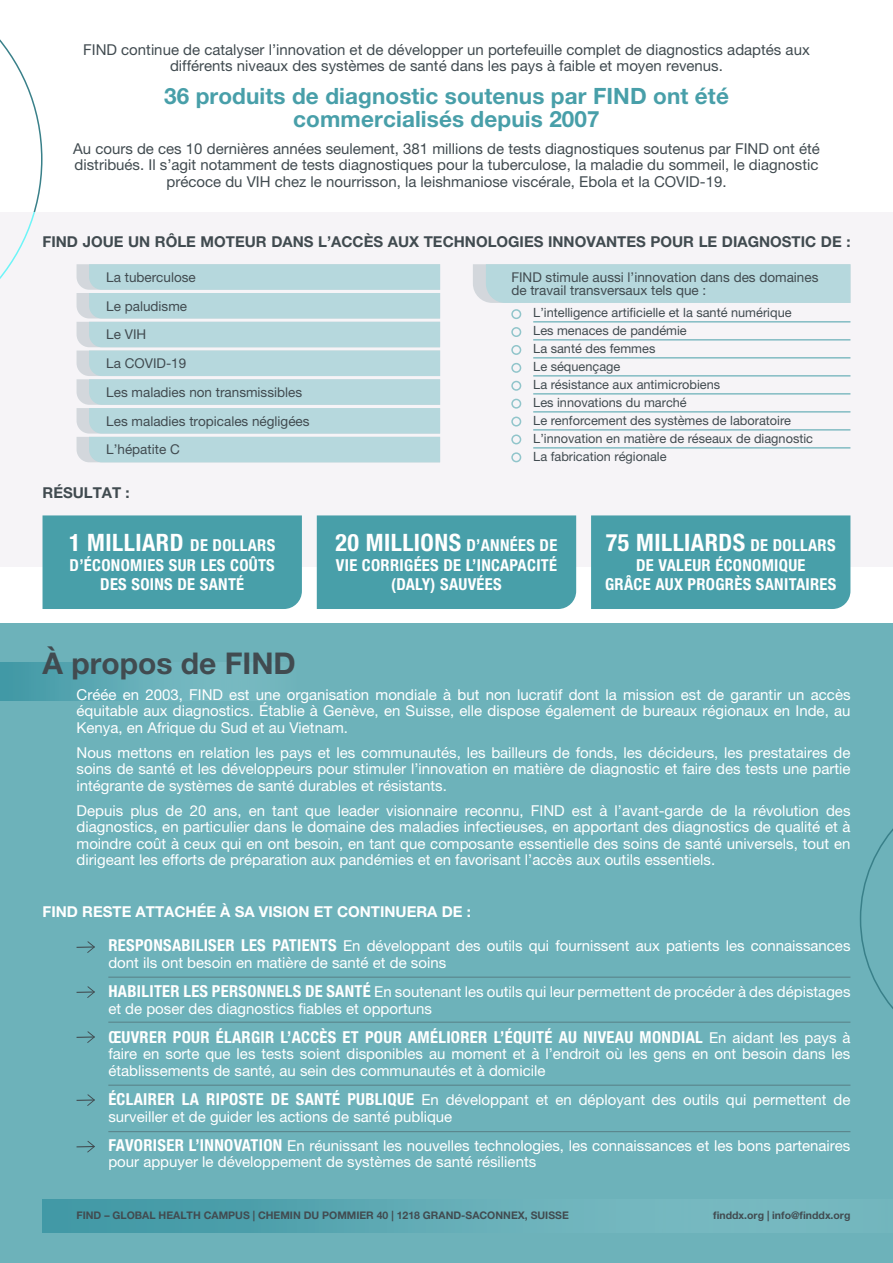
<style>
.page{position:relative;width:893px;height:1263px;background:#fff}
.page>*{position:absolute;margin:0;border:0;box-sizing:border-box;transform-origin:0 0}
.t1{font:700 30px "Helvetica Neue LT Pro";color:#414b50}
.BODY_10{font:700 condensed 24px "Helvetica Neue LT Pro";letter-spacing:.02em;color:#fff}
.t2{font:700 22.5px/22.5px "Helvetica Neue LT Pro";letter-spacing:.005em;color:#489fa9;text-align:center}
.BODY_10-2{font:700 condensed 16.5px/19.5px "Helvetica Neue LT Pro";letter-spacing:.02em;color:#fff;text-align:center}
.BODY_10-3{font:15px/16.5px "Helvetica Neue LT Pro";color:#fff}
.BODY_10-4{font:15px/16.5px "Helvetica Neue LT Pro";color:#414b50;text-align:center}
.t3{font:700 15px "Helvetica Neue LT Pro";color:#414b50}
.t4{font:700 15px "Helvetica Neue LT Pro";color:#fff}
.BODY_10-5{font:13.5px/13.5px "Helvetica Neue LT Pro";color:#414b50}
.BODY_10-6{font:12.75px "Helvetica Neue LT Pro";color:#414b50}
.BODY_10-7{font:700 10.5px "Helvetica Neue LT Pro";color:#414b50}
.s1{font-size:16.5px}
.s2{font-weight:700;font-stretch:condensed;font-size:16.5px}
.s3{font-weight:400;font-stretch:normal;font-size:15px}
</style>
<div class="page">
<div style="left:0;top:624px;width:893px;height:639px;background:#6db2ba"></div>
<svg style="left:860px;top:828px;width:33px;height:181px"></svg>
<div style="left:43px;top:1199px;width:850px;height:33px;background:linear-gradient(to right,#4299a6,#81bfc5)"></div>
<svg style="left:0;top:662px;width:124px;height:38px"></svg>
<div style="left:0;top:213px;width:893px;height:354px;background:#f6f4f7"></div>
<div style="left:473px;top:264px;width:377px;height:39px;background:#b6d8dd"></div>
<div style="left:43px;top:515px;width:259px;height:94px;background:#489fa9"></div>
<div style="left:317px;top:515px;width:259px;height:94px;background:#489fa9"></div>
<div style="left:591px;top:515px;width:259px;height:94px;background:#489fa9"></div>
<svg style="left:77px;top:941px;width:18px;height:12px"></svg>
<svg style="left:77px;top:986px;width:18px;height:12px"></svg>
<svg style="left:77px;top:1031px;width:18px;height:12px"></svg>
<svg style="left:77px;top:1094px;width:18px;height:12px"></svg>
<svg style="left:77px;top:1141px;width:18px;height:11px"></svg>
<svg style="left:0;top:39px;width:43px;height:240px"></svg>
<svg style="left:77px;top:264px;width:363px;height:198px;background:#bddadf"></svg>
<hr style="left:533px;top:322px;width:317px;height:1px;background:#489fa9">
<hr style="left:533px;top:340px;width:317px;height:1px;background:#489fa9">
<hr style="left:533px;top:358px;width:317px;height:1px;background:#489fa9">
<hr style="left:533px;top:376px;width:317px;height:1px;background:#489fa9">
<hr style="left:533px;top:394px;width:317px;height:1px;background:#489fa9">
<hr style="left:533px;top:412px;width:317px;height:1px;background:#489fa9">
<hr style="left:533px;top:430px;width:317px;height:1px;background:#489fa9">
<hr style="left:533px;top:448px;width:317px;height:1px;background:#489fa9">
<div style="left:511px;top:309px;width:10px;height:10px;border:2px solid #91c5cb;border-radius:50%"></div>
<div style="left:511px;top:345px;width:10px;height:10px;border:2px solid #91c5cb;border-radius:50%"></div>
<div style="left:511px;top:399px;width:10px;height:10px;border:2px solid #91c5cb;border-radius:50%"></div>
<div style="left:511px;top:434px;width:10px;height:10px;border:2px solid #91c5cb;border-radius:50%"></div>
<div style="left:511px;top:327px;width:10px;height:10px;border:2px solid #91c5cb;border-radius:50%"></div>
<div style="left:511px;top:381px;width:10px;height:10px;border:2px solid #91c5cb;border-radius:50%"></div>
<div style="left:511px;top:417px;width:10px;height:9px;border:2px solid #91c5cb;border-radius:50%"></div>
<div style="left:511px;top:452px;width:10px;height:10px;border:2px solid #91c5cb;border-radius:50%"></div>
<div style="left:511px;top:363px;width:10px;height:10px;border:2px solid #91c5cb;border-radius:50%"></div>
<hr style="left:108px;top:977px;width:742px;height:1px;background:#414b50">
<hr style="left:108px;top:1022px;width:742px;height:1px;background:#414b50">
<hr style="left:108px;top:1085px;width:742px;height:1px;background:#414b50">
<hr style="left:108px;top:1131px;width:742px;height:1px;background:#414b50">
<p class="BODY_10-4" style="left:83px;top:41px;width:728px">FIND continue de catalyser l’innovation et de développer un portefeuille complet de diagnostics adaptés aux différents niveaux des systèmes de santé dans les pays à faible et moyen revenus.</p>
<p class="t2" style="left:164px;top:84px;width:566px">36 produits de diagnostic soutenus par FIND ont été commercialisés depuis 2007</p>
<p class="BODY_10-4" style="left:73px;top:140px;width:748px">Au cours de ces 10 dernières années seulement, 381 millions de tests diagnostiques soutenus par FIND ont été distribués. Il s’agit notamment de tests diagnostiques pour la tuberculose, la maladie du sommeil, le diagnostic précoce du VIH chez le nourrisson, la leishmaniose viscérale, Ebola et la COVID-19.</p>
<p class="t3" style="left:43px;top:233px;width:809px">FIND JOUE UN RÔLE MOTEUR DANS L’ACCÈS AUX TECHNOLOGIES INNOVANTES POUR LE DIAGNOSTIC DE :</p>
<p class="BODY_10-5" style="left:106px;top:270px;width:91px">La tuberculose</p>
<p class="BODY_10-5" style="left:106px;top:299px;width:82px">Le paludisme</p>
<p class="BODY_10-5" style="left:106px;top:328px;width:42px">Le VIH</p>
<p class="BODY_10-5" style="left:106px;top:356px;width:82px">La COVID-19</p>
<p class="BODY_10-5" style="left:106px;top:385px;width:197px">Les maladies non transmissibles</p>
<p class="BODY_10-5" style="left:106px;top:414px;width:205px">Les maladies tropicales négligées</p>
<p class="BODY_10-5" style="left:511px;top:270px;width:309px">FIND stimule aussi l’innovation dans des domaines de travail transversaux tels que :</p>
<p class="BODY_10-6" style="left:533px;top:305px;width:260px">L’intelligence artificielle et la santé numérique</p>
<p class="BODY_10-6" style="left:533px;top:323px;width:155px">Les menaces de pandémie</p>
<p class="BODY_10-6" style="left:533px;top:341px;width:124px">La santé des femmes</p>
<p class="BODY_10-6" style="left:533px;top:359px;width:89px">Le séquençage</p>
<p class="BODY_10-6" style="left:533px;top:377px;width:189px">La résistance aux antimicrobiens</p>
<p class="BODY_10-6" style="left:533px;top:395px;width:155px">Les innovations du marché</p>
<p class="BODY_10-6" style="left:533px;top:413px;width:259px">Le renforcement des systèmes de laboratoire</p>
<p class="BODY_10-6" style="left:533px;top:431px;width:281px">L’innovation en matière de réseaux de diagnostic</p>
<p class="BODY_10-6" style="left:533px;top:449px;width:135px">La fabrication régionale</p>
<p class="BODY_10-5" style="left:106px;top:443px;width:75px">L’hépatite C</p>
<p class="t3" style="left:43px;top:484px;width:89px">RÉSULTAT :</p>
<p class="BODY_10" style="left:69px;top:528px;width:208px">1 MILLIARD <span class="s1">DE DOLLARS</span></p>
<p class="BODY_10-2" style="left:70px;top:555px;width:207px">D’ÉCONOMIES SUR LES COÛTS<br>DES SOINS DE SANTÉ</p>
<p class="t1" style="left:43px;top:644px;width:255px">À propos de FIND</p>
<p class="BODY_10" style="left:336px;top:528px;width:223px">20 MILLIONS <span class="s1">D’ANNÉES DE</span></p>
<p class="BODY_10-2" style="left:336px;top:555px;width:223px">VIE CORRIGÉES DE L’INCAPACITÉ (DALY) SAUVÉES</p>
<p class="BODY_10" style="left:606px;top:528px;width:231px">75 MILLIARDS <span class="s1">DE DOLLARS</span></p>
<p class="BODY_10-2" style="left:605px;top:555px;width:233px">DE VALEUR ÉCONOMIQUE<br>GRÂCE AUX PROGRÈS SANITAIRES</p>
<p class="BODY_10-3" style="left:77px;top:686px;width:775px;text-align:justify">Créée en 2003, FIND est une organisation mondiale à but non lucratif dont la mission est de garantir un accès équitable aux diagnostics. Établie à Genève, en Suisse, elle dispose également de bureaux régionaux en Inde, au Kenya, en Afrique du Sud et au Vietnam.</p>
<p class="BODY_10-3" style="left:77px;top:744px;width:775px;text-align:justify">Nous mettons en relation les pays et les communautés, les bailleurs de fonds, les décideurs, les prestataires de soins de santé et les développeurs pour stimuler l’innovation en matière de diagnostic et faire des tests une partie intégrante de systèmes de santé durables et résistants.</p>
<p class="BODY_10-3" style="left:77px;top:802px;width:775px;text-align:justify">Depuis plus de 20 ans, en tant que leader visionnaire reconnu, FIND est à l’avant-garde de la révolution des diagnostics, en particulier dans le domaine des maladies infectieuses, en apportant des diagnostics de qualité et à moindre coût à ceux qui en ont besoin, en tant que composante essentielle des soins de santé universels, tout en dirigeant les efforts de préparation aux pandémies et en favorisant l’accès aux outils essentiels.</p>
<p class="t4" style="left:43px;top:902px;width:430px">FIND RESTE ATTACHÉE À SA VISION ET CONTINUERA DE :</p>
<p class="BODY_10-3" style="left:108px;top:937px;width:744px"><span class="s2">RESPONSABILISER LES PATIENTS</span> En développant des outils qui fournissent aux patients les connaissances dont ils ont besoin en matière de santé et de soins</p>
<p class="BODY_10-3" style="left:108px;top:983px;width:744px"><span class="s2">HABILITER LES PERSONNELS DE SANTÉ</span> En soutenant les outils qui leur permettent de procéder à des dépistages et de poser des diagnostics fiables et opportuns</p>
<p class="BODY_10-2" style="left:108px;top:1027px;width:744px">ŒUVRER POUR ÉLARGIR L’ACCÈS ET POUR AMÉLIORER L’ÉQUITÉ AU NIVEAU MONDIAL <span class="s3">En aidant les pays à</span></p>
<p class="BODY_10-3" style="left:108px;top:1046px;width:743px">faire en sorte que les tests soient disponibles au moment et à l’endroit où les gens en ont besoin dans les établissements de santé, au sein des communautés et à domicile</p>
<p class="BODY_10-3" style="left:108px;top:1091px;width:744px"><span class="s2">ÉCLAIRER LA RIPOSTE DE SANTÉ PUBLIQUE</span> En développant et en déployant des outils qui permettent de surveiller et de guider les actions de santé publique</p>
<p class="BODY_10-3" style="left:108px;top:1137px;width:744px"><span class="s2">FAVORISER L’INNOVATION</span> En réunissant les nouvelles technologies, les connaissances et les bons partenaires pour appuyer le développement de systèmes de santé résilients</p>
<p class="BODY_10-7" style="left:77px;top:1209px;width:494px">FIND – GLOBAL HEALTH CAMPUS | CHEMIN DU POMMIER 40 | 1218 GRAND-SACONNEX, SUISSE</p>
<p class="BODY_10-7" style="left:713px;top:1209px;width:139px">finddx.org | info@finddx.org</p>
</div>
